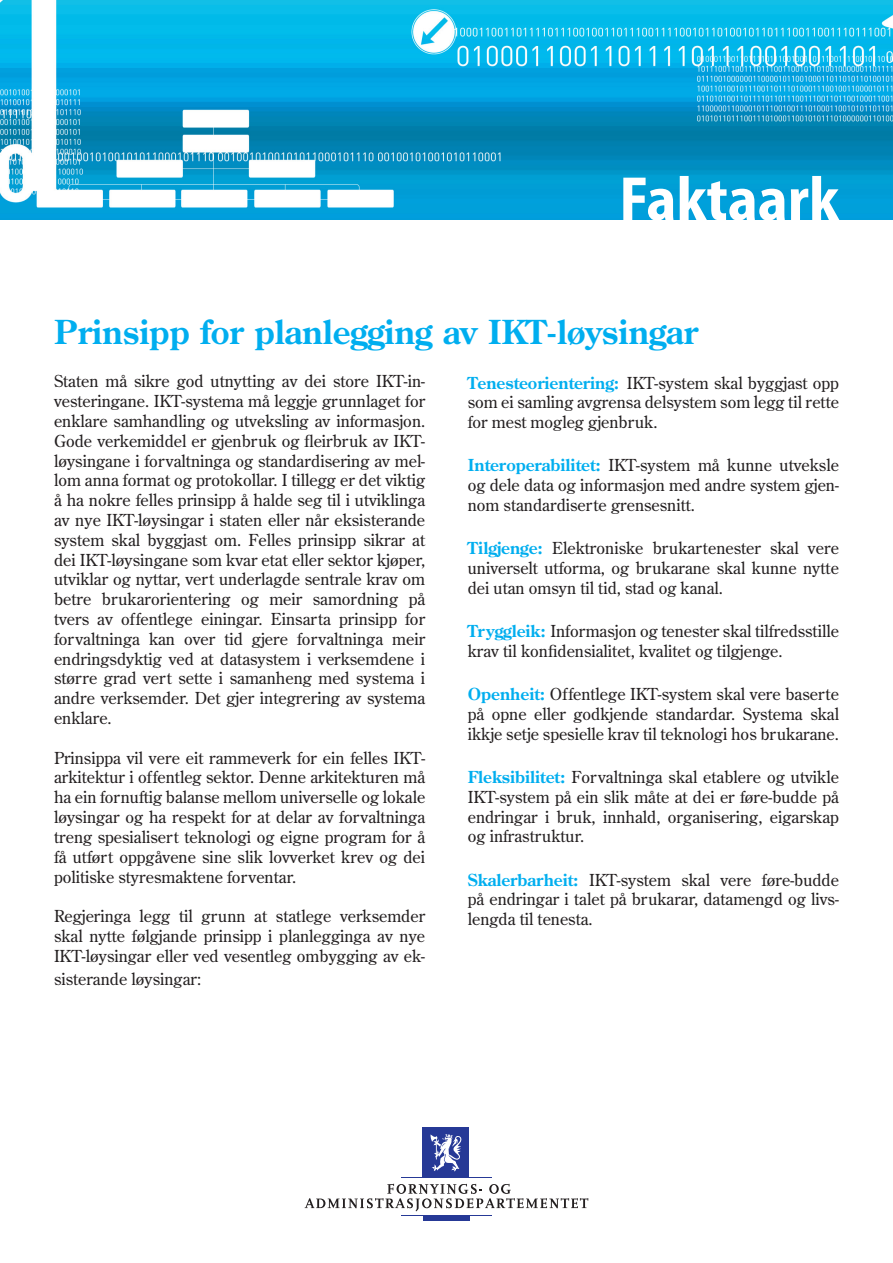
<style>
.page{position:relative;width:893px;height:1263px;background:#fff}
.page>*{position:absolute;margin:0;border:0;box-sizing:border-box;transform-origin:0 0}
.t1{font:63px "Dep Myriad Bold Semicond";color:#fff}
.Tittel_1{font:700 33px "Dep Century Old Style";color:#00aeef}
.Brødtekst{font:16.5px/19.8px "Dep Century Old Style";color:#231f20;text-align:justify}
.s1{font-weight:700;color:#00aeef}
</style>
<div class="page">
<img style="left:0;top:0;width:893px;height:219px">
<hr style="left:401px;top:1215px;width:91px;height:1px;background:#263996">
<div style="left:423px;top:1215px;width:46px;height:6px;background:#263996"></div>
<hr style="left:401px;top:1176px;width:91px;height:1px;background:#263996">
<div style="left:423px;top:1126px;width:46px;height:51px;background:#263996"></div>
<svg style="left:430px;top:1134px;width:32px;height:37px"></svg>
<svg style="left:305px;top:1184px;width:283px;height:27px"></svg>
<p class="t1" style="left:619px;top:167px;width:221px">Faktaark</p>
<p class="Tittel_1" style="left:54px;top:311px;width:646px">Prinsipp for planlegging av IKT-løysingar</p>
<p class="Brødtekst" style="left:54px;top:371px;width:373px">Staten må sikre god utnytting av dei store IKT-in&shy;vesteringane. IKT-systema må leggje grunnlaget for enklare samhandling og utveksling av informasjon.<br>Gode verkemiddel er gjenbruk og fleirbruk av IKT&shy;løysingane i forvaltninga og standardisering av mel&shy;lom anna format og protokollar. I tillegg er det viktig å ha nokre felles prinsipp å halde seg til i utviklinga av nye IKT-løysingar i staten eller når eksisterande system skal byggjast om. Felles prinsipp sikrar at dei IKT-løysingane som kvar etat eller sektor kjøper, utviklar og nyttar, vert underlagde sentrale krav om betre brukarorientering og meir samordning på tvers av offentlege einingar. Einsarta prinsipp for forvaltninga kan over tid gjere forvaltninga meir endringsdyktig ved at datasystem i verksemdene i større grad vert sette i samanheng med systema i andre verksemder. Det gjer integrering av systema enklare.</p>
<p class="Brødtekst" style="left:54px;top:747px;width:373px">Prinsippa vil vere eit rammeverk for ein felles IKT&shy;arkitektur i offentleg sektor. Denne arkitekturen må ha ein fornuftig balanse mellom universelle og lokale løysingar og ha respekt for at delar av forvaltninga treng spesialisert teknologi og eigne program for å få utført oppgåvene sine slik lovverket krev og dei politiske styresmaktene forventar.</p>
<p class="Brødtekst" style="left:54px;top:906px;width:373px">Regjeringa legg til grunn at statlege verksemder skal nytte følgjande prinsipp i planlegginga av nye IKT-løysingar eller ved vesentleg ombygging av ek-</p>
<p class="Brødtekst" style="left:54px;top:969px;width:149px">sisterande løysingar:</p>
<p class="Brødtekst" style="left:468px;top:372px;width:373px"><span class="s1">Tenesteorientering:</span> IKT-system skal byggjast opp som ei samling avgrensa delsystem som legg til rette for mest mogleg gjenbruk.</p>
<p class="Brødtekst" style="left:468px;top:455px;width:373px"><span class="s1">Interoperabilitet:</span> IKT-system må kunne utveksle og dele data og informasjon med andre system gjen&shy;nom standardiserte grensesnitt.</p>
<p class="Brødtekst" style="left:468px;top:538px;width:373px"><span class="s1">Tilgjenge:</span> Elektroniske brukartenester skal vere universelt utforma, og brukarane skal kunne nytte dei utan omsyn til tid, stad og kanal.</p>
<p class="Brødtekst" style="left:468px;top:621px;width:373px"><span class="s1">Tryggleik:</span> Informasjon og tenester skal tilfredsstille krav til konfidensialitet, kvalitet og tilgjenge.</p>
<p class="Brødtekst" style="left:468px;top:684px;width:373px"><span class="s1">Openheit:</span> Offentlege IKT-system skal vere baserte på opne eller godkjende standardar. Systema skal ikkje setje spesielle krav til teknologi hos brukarane.</p>
<p class="Brødtekst" style="left:468px;top:767px;width:373px"><span class="s1">Fleksibilitet:</span> Forvaltninga skal etablere og utvikle IKT-system på ein slik måte at dei er føre-budde på endringar i bruk, innhald, organisering, eigarskap og infrastruktur.</p>
<p class="Brødtekst" style="left:468px;top:869px;width:373px"><span class="s1">Skalerbarheit:</span> IKT-system skal vere føre-budde på endringar i talet på brukarar, datamengd og livs&shy;lengda til tenesta.</p>
</div>
